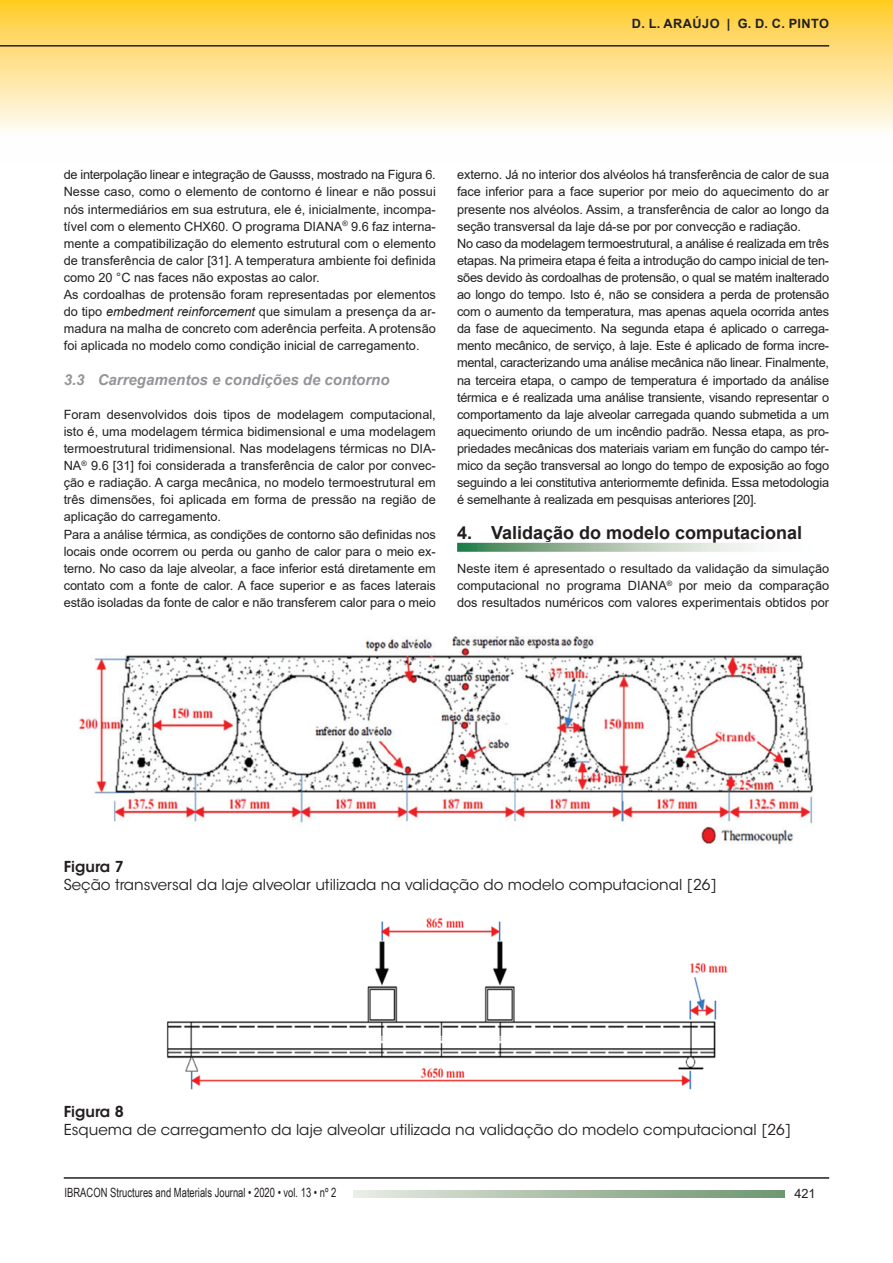
<style>
.page{position:relative;width:893px;height:1263px;background:#fff}
.page>*{position:absolute;margin:0;border:0;box-sizing:border-box;transform-origin:0 0}
.t1{font:700 18px "Arial";color:#231f20}
.t2{font:15px "ITC Avant Garde Std";color:#231f20}
.t3{font:italic 700 15px "Arial";color:#939598}
.t4{font:600 15px "ITC Avant Garde Std";color:#231f20}
.t5{font:12.75px/17.1px "Arial";letter-spacing:-.01em;color:#231f20}
.t6{font:12.75px "Arial Narrow";color:#231f20;scale:.9 1}
.t7{font:700 12.75px "Arial";letter-spacing:.035em;color:#231f20}
.s1{font-style:italic}
</style>
<div class="page">
<svg style="left:0;top:0;width:893px;height:131px"></svg>
<hr style="left:64px;top:1177px;width:765px;height:2px;background:#231f20">
<hr style="left:0;top:45px;width:829px;height:2px;background:#231f20">
<svg style="left:354px;top:1190px;width:430px;height:8px"></svg>
<svg style="left:457px;top:543px;width:300px;height:9px"></svg>
<img style="left:79px;top:637px;width:734px;height:208px">
<img style="left:166px;top:918px;width:562px;height:171px">
<p class="t7" style="left:632px;top:15px;width:199px">D. L. ARAÚJO | G. D. C. PINTO</p>
<p class="t5" style="left:64px;top:166px;width:374px">de interpolação linear e integração de Gausss, mostrado na Figura 6.<br>Nesse caso, como o elemento de contorno é linear e não possui nós intermediários em sua estrutura, ele é, inicialmente, incompa&shy;tível com o elemento CHX60. O programa DIANA<sup>®</sup> 9.6 faz interna&shy;mente a compatibilização do elemento estrutural com o elemento de transferência de calor [31]. A temperatura ambiente foi definida como 20 °C nas faces não expostas ao calor.<br>As cordoalhas de protensão foram representadas por elementos do tipo <span class="s1">embedment reinforcement</span> que simulam a presença da ar&shy;madura na malha de concreto com aderência perfeita. A protensão foi aplicada no modelo como condição inicial de carregamento.</p>
<p class="t3" style="left:64px;top:369px;width:327px">3.3 Carregamentos e condições de contorno</p>
<p class="t5" style="left:64px;top:406px;width:374px">Foram desenvolvidos dois tipos de modelagem computacional, isto é, uma modelagem térmica bidimensional e uma modelagem termoestrutural tridimensional. Nas modelagens térmicas no DIA-NA<sup>®</sup> 9.6 [31] foi considerada a transferência de calor por convec&shy;ção e radiação. A carga mecânica, no modelo termoestrutural em três dimensões, foi aplicada em forma de pressão na região de aplicação do carregamento.<br>Para a análise térmica, as condições de contorno são definidas nos locais onde ocorrem ou perda ou ganho de calor para o meio ex&shy;terno. No caso da laje alveolar, a face inferior está diretamente em contato com a fonte de calor. A face superior e as faces laterais estão isoladas da fonte de calor e não transferem calor para o meio</p>
<p class="t5" style="left:457px;top:166px;width:374px">externo. Já no interior dos alvéolos há transferência de calor de sua face inferior para a face superior por meio do aquecimento do ar presente nos alvéolos. Assim, a transferência de calor ao longo da seção transversal da laje dá-se por por convecção e radiação.<br>No caso da modelagem termoestrutural, a análise é realizada em três etapas. Na primeira etapa é feita a introdução do campo inicial de ten&shy;sões devido às cordoalhas de protensão, o qual se matém inalterado ao longo do tempo. Isto é, não se considera a perda de protensão com o aumento da temperatura, mas apenas aquela ocorrida antes da fase de aquecimento. Na segunda etapa é aplicado o carrega&shy;mento mecânico, de serviço, à laje. Este é aplicado de forma incre&shy;mental, caracterizando uma análise mecânica não linear. Finalmente, na terceira etapa, o campo de temperatura é importado da análise térmica e é realizada uma análise transiente, visando representar o comportamento da laje alveolar carregada quando submetida a um aquecimento oriundo de um incêndio padrão. Nessa etapa, as pro&shy;priedades mecânicas dos materiais variam em função do campo tér&shy;mico da seção transversal ao longo do tempo de exposição ao fogo seguindo a lei constitutiva anteriormemte definida. Essa metodologia é semelhante à realizada em pesquisas anteriores [20].</p>
<h1 class="t1" style="left:457px;top:519px;width:347px">4. Validação do modelo computacional</h1>
<p class="t5" style="left:457px;top:560px;width:374px;text-align:justify">Neste item é apresentado o resultado da validação da simulação computacional no programa DIANA<sup>®</sup> por meio da comparação dos resultados numéricos com valores experimentais obtidos por</p>
<p class="t4" style="left:64px;top:857px;width:62px">Figura 7</p>
<p class="t2" style="left:64px;top:875px;width:655px">Seção transversal da laje alveolar utilizada na validação do modelo computacional [26]</p>
<p class="t4" style="left:64px;top:1102px;width:62px">Figura 8</p>
<p class="t2" style="left:64px;top:1121px;width:729px">Esquema de carregamento da laje alveolar utilizada na validação do modelo computacional [26]</p>
<p class="t6" style="left:65px;top:1183px;width:303px">IBRACON Structures and Materials Journal • 2020 • vol. 13 • nº 2</p>
<p class="t5" style="left:794px;top:1185px;width:23px">421</p>
</div>
